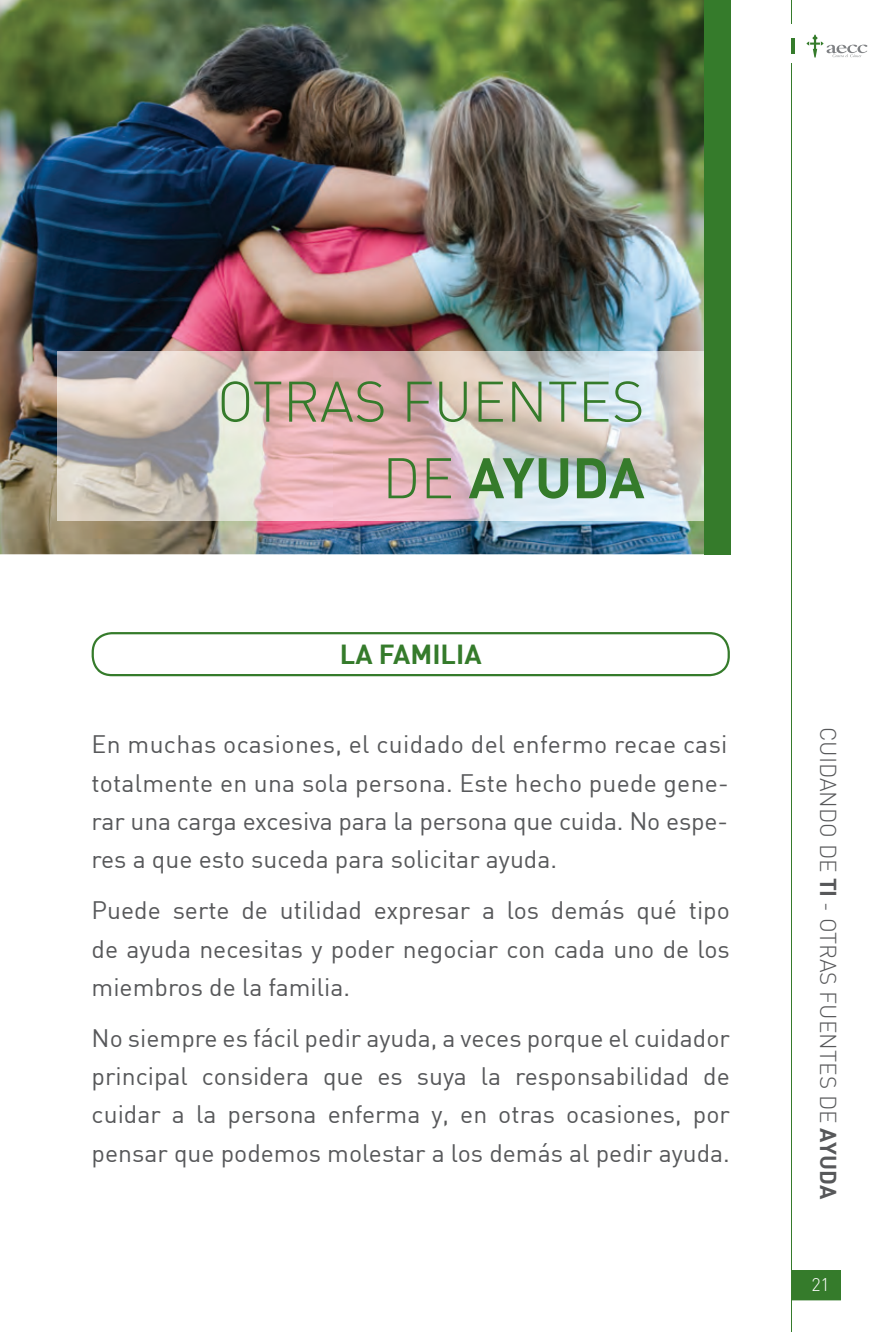
<style>
.page{position:relative;width:886px;height:1332px;background:#fff}
.page>*{position:absolute;margin:0;border:0;box-sizing:border-box;transform-origin:0 0}
.t1{font:300 56.25px/76.5px "DIN";color:#357b2b;text-align:right}
.t2{font:700 27px "DIN";color:#357b2b}
.t3{font:24.75px/38.2px "DIN";color:#57585a;text-align:justify}
.t4{font:300 22.5px "DIN";color:#57585a}
.t5{font:300 18px "DIN";color:#fff}
.s1{font-weight:700}
</style>
<div class="page">
<hr style="left:791px;top:0;width:1px;height:1332px;background:#357b2b">
<svg style="left:792px;top:1270px;width:48px;height:30px"></svg>
<div style="left:771px;top:25px;width:61px;height:38px;background:#fff"></div>
<hr style="left:791px;top:38px;width:3px;height:15px;background:#357b2b">
<svg style="left:806px;top:35px;width:61px;height:23px"></svg>
<img style="left:0;top:0;width:704px;height:554px">
<div style="left:704px;top:0;width:27px;height:554px;background:#357b2b"></div>
<img style="left:58px;top:351px;width:645px;height:169px">
<svg style="left:92px;top:632px;width:637px;height:44px"></svg>
<h1 class="t1" style="left:217px;top:363px;width:429px">OTRAS FUENTES<br>DE <span class="s1">AYUDA</span></h1>
<p class="t2" style="left:340px;top:637px;width:143px">LA FAMILIA</p>
<p class="t3" style="left:92px;top:725px;width:638px">En muchas ocasiones, el cuidado del enfermo recae casi totalmente en una sola persona. Este hecho puede gene&shy;rar una carga excesiva para la persona que cuida. No espe&shy;res a que esto suceda para solicitar ayuda.</p>
<p class="t3" style="left:92px;top:891px;width:639px">Puede serte de utilidad expresar a los demás qué tipo de ayuda necesitas y poder negociar con cada uno de los miembros de la familia.</p>
<p class="t3" style="left:92px;top:1018px;width:639px">No siempre es fácil pedir ayuda, a veces porque el cuidador principal considera que es suya la responsabilidad de cuidar a la persona enferma y, en otras ocasiones, por pensar que podemos molestar a los demás al pedir ayuda.</p>
<p class="t4" style="left:841px;top:727px;width:474px;rotate:90deg">CUIDANDO DE <span class="s1">TI</span> - OTRAS FUENTES DE <span class="s1">AYUDA</span></p>
<p class="t5" style="left:811px;top:1273px;width:20px">21</p>
</div>
